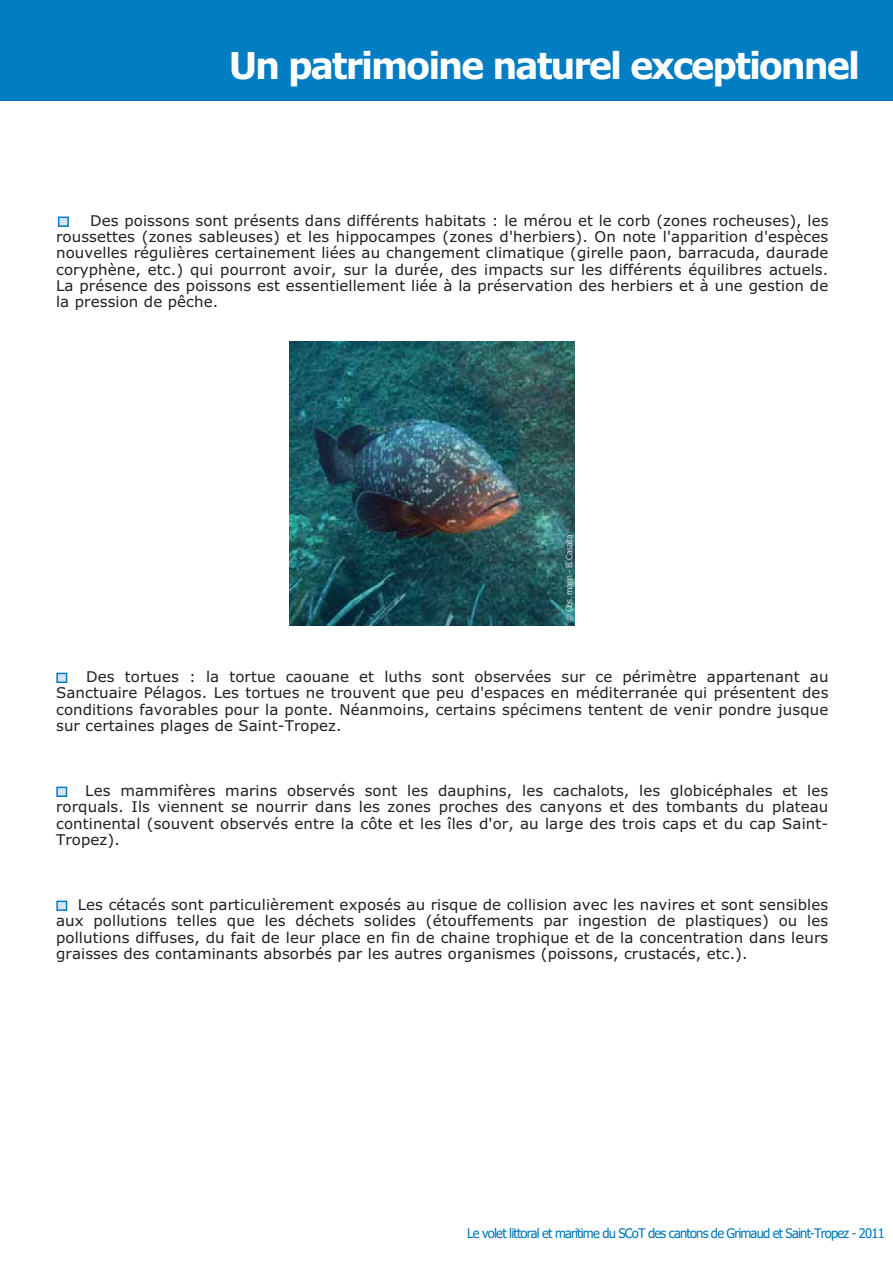
<style>
.page{position:relative;width:893px;height:1263px;background:#fff}
.page>*{position:absolute;margin:0;border:0;box-sizing:border-box;transform-origin:0 0}
.t1{font:700 37.05px "Verdana";letter-spacing:-.06em;color:#fff;scale:.95 1}
.t2{font:14.85px/16.4px "Verdana";letter-spacing:.005em;color:#231f20;text-align:justify}
.t3{font:13.35px "Tahoma";letter-spacing:-.06em;color:#0078b9}
.t4{font:9px "Tahoma";letter-spacing:-.06em;color:#cbd3da}
.s1{color:#cbd1d9}
</style>
<div class="page">
<div style="left:0;top:0;width:893px;height:101px;background:#007dc3"></div>
<div style="left:57px;top:673px;width:10px;height:9px;background:#d8e2f3"></div>
<div style="left:56px;top:673px;width:11px;height:10px;border:2px solid #007dc3"></div>
<div style="left:59px;top:217px;width:9px;height:9px;background:#d8e2f3"></div>
<div style="left:58px;top:217px;width:11px;height:10px;border:2px solid #007dc3"></div>
<div style="left:57px;top:787px;width:10px;height:9px;background:#d8e2f3"></div>
<div style="left:56px;top:787px;width:11px;height:10px;border:2px solid #007dc3"></div>
<div style="left:57px;top:901px;width:10px;height:9px;background:#d8e2f3"></div>
<div style="left:56px;top:901px;width:11px;height:10px;border:2px solid #007dc3"></div>
<img style="left:289px;top:341px;width:285px;height:285px">
<h1 class="t1" style="left:229px;top:51px;width:666px">Un patrimoine naturel exceptionnel</h1>
<p class="t2" style="left:56px;top:213px;width:774px;text-indent:34px">Des poissons sont présents dans différents habitats : le mérou et le corb (zones rocheuses), les roussettes (zones sableuses) et les hippocampes (zones d'herbiers). On note l'apparition d'espèces nouvelles régulières certainement liées au changement climatique (girelle paon, barracuda, daurade coryphène, etc.) qui pourront avoir, sur la durée, des impacts sur les différents équilibres actuels.<br>La présence des poissons est essentiellement liée à la préservation des herbiers et à une gestion de la pression de pêche.</p>
<p class="t4" style="left:565px;top:622px;width:89px;rotate:-90deg"><span class="s1">©</span> Obs. marin - B. Casalta</p>
<p class="t2" style="left:56px;top:670px;width:774px;text-indent:30px">Des tortues : la tortue caouane et luths sont observées sur ce périmètre appartenant au Sanctuaire Pélagos. Les tortues ne trouvent que peu d'espaces en méditerranée qui présentent des conditions favorables pour la ponte. Néanmoins, certains spécimens tentent de venir pondre jusque sur certaines plages de Saint-Tropez.</p>
<p class="t2" style="left:56px;top:784px;width:774px;text-indent:29px">Les mammifères marins observés sont les dauphins, les cachalots, les globicéphales et les rorquals. Ils viennent se nourrir dans les zones proches des canyons et des tombants du plateau continental (souvent observés entre la côte et les îles d'or, au large des trois caps et du cap Saint-Tropez).</p>
<p class="t2" style="left:56px;top:898px;width:774px;text-indent:22px">Les cétacés sont particulièrement exposés au risque de collision avec les navires et sont sensibles aux pollutions telles que les déchets solides (étouffements par ingestion de plastiques) ou les pollutions diffuses, du fait de leur place en fin de chaine trophique et de la concentration dans leurs graisses des contaminants absorbés par les autres organismes (poissons, crustacés, etc.).</p>
<p class="t3" style="left:467px;top:1228px;width:419px">Le volet littoral et maritime du SCoT des cantons de Grimaud et Saint-Tropez - 2011</p>
</div>
